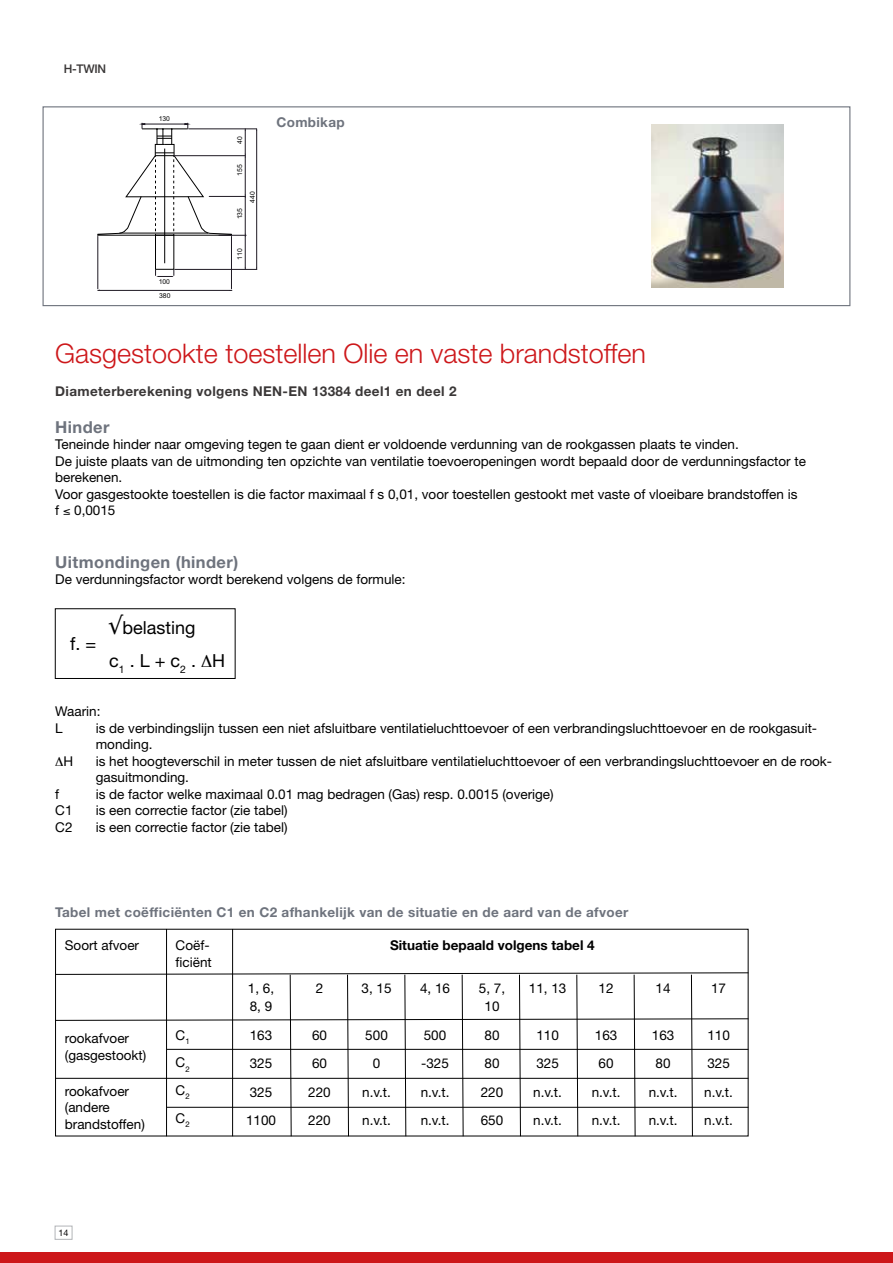
<style>
.page{position:relative;width:893px;height:1263px;background:#fff}
.page>*{position:absolute;margin:0;border:0;box-sizing:border-box;transform-origin:0 0}
.t1{font:300 27px "Helvetica Neue";color:#cd171a}
.t2{font:18px "Helvetica Neue";color:#000}
.t3{font:700 16.5px "Helvetica Neue";letter-spacing:.025em;color:#6e737d}
.t4{font:13.5px/16.5px "Helvetica Neue";color:#000}
.t5{font:700 13.5px "Helvetica Neue";letter-spacing:.025em;color:#6e737d}
.t6{font:700 13.5px "Helvetica Neue";letter-spacing:.025em;color:#3a3737}
.t7{font:700 13.5px "Helvetica Neue";color:#000}
.t8{font:500 12px "Helvetica Neue";color:#3a3737}
.t9{font:9px "Helvetica Neue";color:#000}
.t10{font:6.75px "M Arial";color:#000}
</style>
<div class="page">
<div style="left:55px;top:1226px;width:17px;height:13px;background:#fff;border:1px solid #b3b5b8"></div>
<div style="left:0;top:1252px;width:893px;height:11px;background:#cd171a"></div>
<div style="left:55px;top:608px;width:180px;height:71px;border:1px solid #000"></div>
<hr style="left:232px;top:929px;width:1px;height:207px;background:#000">
<hr style="left:166px;top:929px;width:1px;height:207px;background:#000">
<svg style="left:55px;top:972px;width:694px;height:165px"></svg>
<hr style="left:167px;top:1049px;width:581px;height:1px;background:#000">
<hr style="left:55px;top:1078px;width:693px;height:1px;background:#000">
<hr style="left:167px;top:1107px;width:581px;height:1px;background:#000">
<div style="left:43px;top:106px;width:807px;height:200px;border:1px solid #6e737d"></div>
<img style="left:651px;top:125px;width:132px;height:162px">
<div style="left:155px;top:235px;width:19px;height:34px;border:1px solid #000"></div>
<hr style="left:231px;top:236px;width:1px;height:53px;background:#1e1923">
<hr style="left:98px;top:236px;width:1px;height:53px;background:#1e1923">
<hr style="left:189px;top:129px;width:67px;height:1px;background:#1e1923">
<hr style="left:245px;top:129px;width:1px;height:140px;background:#1e1923">
<hr style="left:256px;top:129px;width:1px;height:140px;background:#1e1923">
<hr style="left:164px;top:149px;width:1px;height:114px;background:#000">
<hr style="left:175px;top:269px;width:82px;height:1px;background:#1e1923">
<hr style="left:98px;top:290px;width:134px;height:1px;background:#1e1923">
<svg style="left:98px;top:123px;width:148px;height:114px"></svg>
<svg style="left:155px;top:270px;width:20px;height:7px"></svg>
<p class="t8" style="left:64px;top:62px;width:44px">H-TWIN</p>
<p class="t10" style="left:159px;top:114px;width:13px">130</p>
<p class="t10" style="left:159px;top:278px;width:13px">100</p>
<p class="t10" style="left:159px;top:292px;width:13px">380</p>
<p class="t10" style="left:236px;top:144px;width:9px;rotate:-90deg">40</p>
<p class="t10" style="left:236px;top:176px;width:13px;rotate:-90deg">155</p>
<p class="t10" style="left:236px;top:219px;width:13px;rotate:-90deg">135</p>
<p class="t10" style="left:249px;top:203px;width:13px;rotate:-90deg">440</p>
<p class="t10" style="left:236px;top:260px;width:13px;rotate:-90deg">110</p>
<p class="t5" style="left:276px;top:114px;width:70px">Combikap</p>
<h1 class="t1" style="left:55px;top:337px;width:592px">Gasgestookte toestellen Olie en vaste brandstoffen</h1>
<p class="t6" style="left:55px;top:383px;width:403px">Diameterberekening volgens NEN-EN 13384 deel1 en deel 2</p>
<p class="t3" style="left:55px;top:417px;width:56px">Hinder</p>
<p class="t4" style="left:55px;top:436px;width:752px">Teneinde hinder naar omgeving tegen te gaan dient er voldoende verdunning van de rookgassen plaats te vinden.<br>De juiste plaats van de uitmonding ten opzichte van ventilatie toevoeropeningen wordt bepaald door de verdunningsfactor te berekenen.<br>Voor gasgestookte toestellen is die factor maximaal f s 0,01, voor toestellen gestookt met vaste of vloeibare brandstoffen is<br>f ≤ 0,0015</p>
<p class="t3" style="left:55px;top:552px;width:184px">Uitmondingen (hinder)</p>
<p class="t4" style="left:55px;top:571px;width:352px">De verdunningsfactor wordt berekend volgens de formule:</p>
<h2 class="t2" style="left:109px;top:617px;width:88px">√belasting</h2>
<h2 class="t2" style="left:70px;top:633px;width:28px">f. =</h2>
<h2 class="t2" style="left:109px;top:650px;width:117px">c<sub>1</sub> . L + c<sub>2</sub> . ∆H</h2>
<p class="t4" style="left:55px;top:703px;width:47px">Waarin:<br>L</p>
<p class="t4" style="left:96px;top:720px;width:723px">is de verbindingslijn tussen een niet afsluitbare ventilatieluchttoevoer of een verbrandingsluchttoevoer en de rookgasuit&shy;monding.</p>
<p class="t4" style="left:55px;top:753px;width:20px">∆H</p>
<p class="t4" style="left:96px;top:753px;width:738px">is het hoogteverschil in meter tussen de niet afsluitbare ventilatieluchttoevoer of een verbrandingsluchttoevoer en de rook&shy;gasuitmonding.</p>
<p class="t4" style="left:55px;top:786px;width:5px">f</p>
<p class="t4" style="left:96px;top:786px;width:459px">is de factor welke maximaal 0.01 mag bedragen (Gas) resp. 0.0015 (overige)</p>
<p class="t4" style="left:55px;top:802px;width:19px">C1</p>
<p class="t4" style="left:96px;top:802px;width:193px">is een correctie factor (zie tabel)</p>
<p class="t4" style="left:55px;top:819px;width:19px">C2</p>
<p class="t4" style="left:96px;top:819px;width:193px">is een correctie factor (zie tabel)</p>
<p class="t5" style="left:55px;top:904px;width:575px">Tabel met coëfficiënten C1 en C2 afhankelijk van de situatie en de aard van de afvoer</p>
<p class="t4" style="left:65px;top:937px;width:76px">Soort afvoer</p>
<p class="t4" style="left:65px;top:1030px;width:83px">rookafvoer (gasgestookt)</p>
<p class="t4" style="left:65px;top:1082px;width:82px">rookafvoer (andere brandstoffen)</p>
<p class="t4" style="left:176px;top:937px;width:38px">Coëf&shy;ficiënt</p>
<p class="t4" style="left:176px;top:1021px;width:16px;line-height:27.8px;text-align:justify">C<sub>1<br></sub>C<sub>2<br></sub>C<sub>2<br></sub>C<sub>2</sub></p>
<p class="t7" style="left:390px;top:937px;width:206px">Situatie bepaald volgens tabel 4</p>
<p class="t4" style="left:248px;top:980px;width:28px">1, 6,</p>
<p class="t4" style="left:316px;top:980px;width:9px">2</p>
<p class="t4" style="left:362px;top:980px;width:32px">3, 15</p>
<p class="t4" style="left:420px;top:980px;width:32px">4, 16</p>
<p class="t4" style="left:479px;top:980px;width:28px">5, 7,</p>
<p class="t4" style="left:529px;top:980px;width:39px">11, 13</p>
<p class="t4" style="left:599px;top:980px;width:17px">12</p>
<p class="t4" style="left:656px;top:980px;width:17px">14</p>
<p class="t4" style="left:711px;top:980px;width:17px">17</p>
<p class="t4" style="left:250px;top:998px;width:24px">8, 9</p>
<p class="t4" style="left:485px;top:998px;width:17px">10</p>
<p class="t4" style="left:250px;top:1026px;width:24px">163</p>
<p class="t4" style="left:312px;top:1026px;width:17px">60</p>
<p class="t4" style="left:365px;top:1026px;width:24px">500</p>
<p class="t4" style="left:424px;top:1026px;width:24px">500</p>
<p class="t4" style="left:485px;top:1026px;width:17px">80</p>
<p class="t4" style="left:536px;top:1026px;width:24px">110</p>
<p class="t4" style="left:595px;top:1026px;width:24px">163</p>
<p class="t4" style="left:652px;top:1026px;width:24px">163</p>
<p class="t4" style="left:707px;top:1026px;width:24px">110</p>
<p class="t4" style="left:250px;top:1055px;width:24px">325</p>
<p class="t4" style="left:312px;top:1055px;width:17px">60</p>
<p class="t4" style="left:373px;top:1055px;width:9px">0</p>
<p class="t4" style="left:421px;top:1055px;width:29px">-325</p>
<p class="t4" style="left:485px;top:1055px;width:17px">80</p>
<p class="t4" style="left:536px;top:1055px;width:24px">325</p>
<p class="t4" style="left:599px;top:1055px;width:17px">60</p>
<p class="t4" style="left:656px;top:1055px;width:17px">80</p>
<p class="t4" style="left:707px;top:1055px;width:24px">325</p>
<p class="t4" style="left:250px;top:1083px;width:24px">325</p>
<p class="t4" style="left:308px;top:1083px;width:24px">220</p>
<p class="t4" style="left:362px;top:1083px;width:30px">n.v.t.</p>
<p class="t4" style="left:421px;top:1083px;width:30px">n.v.t.</p>
<p class="t4" style="left:481px;top:1083px;width:24px">220</p>
<p class="t4" style="left:533px;top:1083px;width:30px">n.v.t.</p>
<p class="t4" style="left:592px;top:1083px;width:30px">n.v.t.</p>
<p class="t4" style="left:649px;top:1083px;width:30px">n.v.t.</p>
<p class="t4" style="left:704px;top:1083px;width:30px">n.v.t.</p>
<p class="t4" style="left:246px;top:1112px;width:32px">1100</p>
<p class="t4" style="left:308px;top:1112px;width:24px">220</p>
<p class="t4" style="left:362px;top:1112px;width:30px">n.v.t.</p>
<p class="t4" style="left:421px;top:1112px;width:30px">n.v.t.</p>
<p class="t4" style="left:481px;top:1112px;width:24px">650</p>
<p class="t4" style="left:533px;top:1112px;width:30px">n.v.t.</p>
<p class="t4" style="left:592px;top:1112px;width:30px">n.v.t.</p>
<p class="t4" style="left:649px;top:1112px;width:30px">n.v.t.</p>
<p class="t4" style="left:704px;top:1112px;width:30px">n.v.t.</p>
<p class="t9" style="left:58px;top:1227px;width:12px">14</p>
</div>
